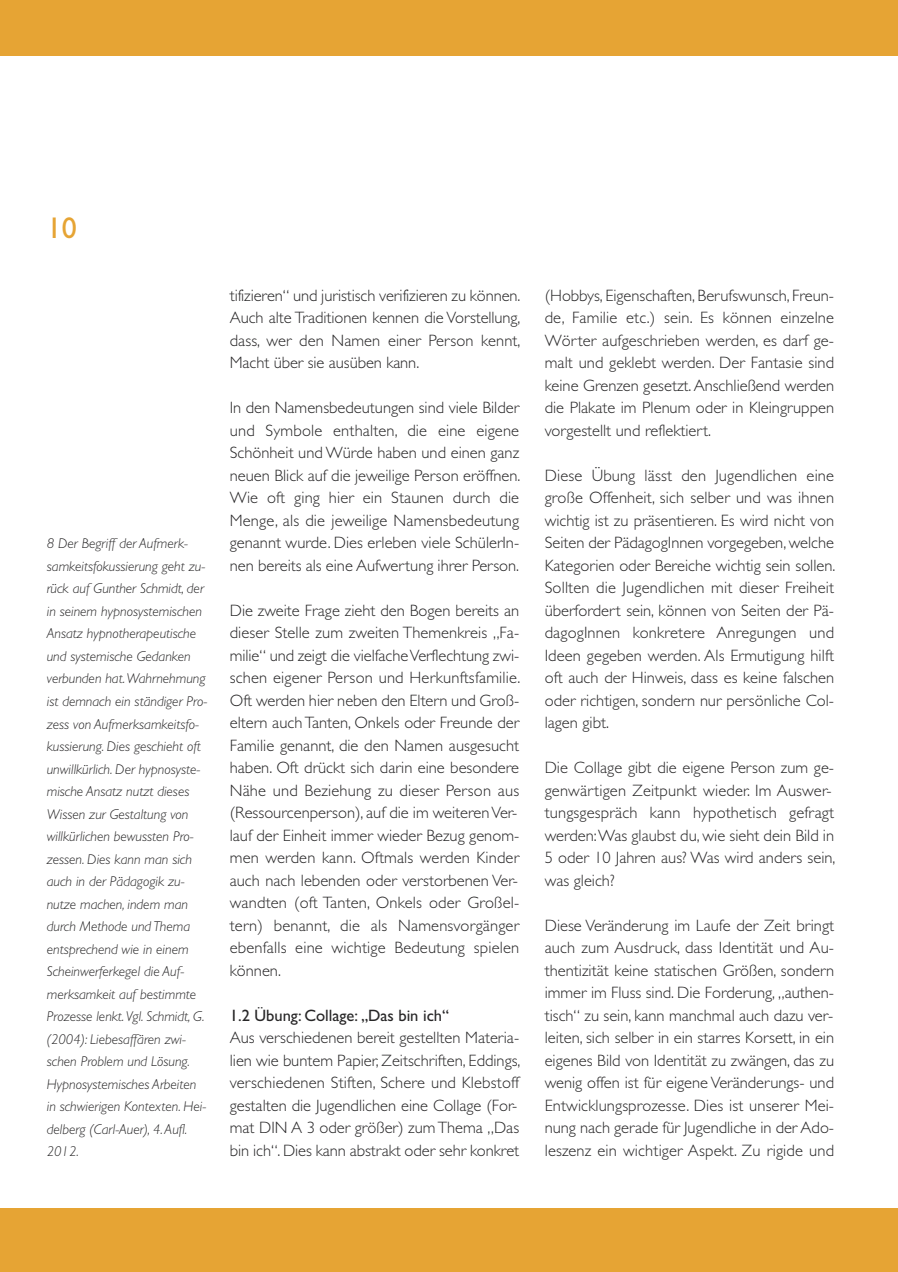
<style>
.page{position:relative;width:898px;height:1272px;background:#fff}
.page>*{position:absolute;margin:0;border:0;box-sizing:border-box;transform-origin:0 0}
.t1{font:30px "Gill Sans";color:#e6a434}
.t2{font:300 16.5px/22.5px "Gill Sans";color:#272627;text-align:justify}
.t3{font:16.5px "Gill Sans";color:#272627}
.t4{font:italic 300 14.25px/22.5px "Gill Sans";color:#272627}
</style>
<div class="page">
<div style="left:0;top:1208px;width:897px;height:63px;background:#e6a434"></div>
<div style="left:0;top:0;width:897px;height:55px;background:#e6a434"></div>
<h1 class="t1" style="left:47px;top:217px;width:31px">10</h1>
<p class="t4" style="left:47px;top:533px;width:162px">8 Der Begriff der Aufmerk&shy;samkeitsfokussierung geht zu&shy;rück auf Gunther Schmidt, der in seinem hypnosystemischen<br>Ansatz hypnotherapeutische und systemische Gedanken verbunden hat.Wahrnehmung ist demnach ein ständiger Pro&shy;zess von Aufmerksamkeitsfo&shy;kussierung. Dies geschieht oft unwillkürlich. Der hypnosyste&shy;mische Ansatz nutzt dieses<br>Wissen zur Gestaltung von willkürlichen bewussten Pro&shy;zessen. Dies kann man sich auch in der Pädagogik zu&shy;nutze machen, indem man durch Methode und Thema entsprechend wie in einem<br>Scheinwerferkegel die Auf&shy;merksamkeit auf bestimmte<br>Prozesse lenkt.Vgl. Schmidt, G. (2004): Liebesaffären zwi&shy;schen Problem und Lösung.<br>Hypnosystemisches Arbeiten in schwierigen Kontexten. Hei&shy;delberg (Carl-Auer), 4.Aufl.<br>2012.</p>
<p class="t2" style="left:230px;top:285px;width:292px">tifizieren“ und juristisch verifizieren zu können.<br>Auch alte Traditionen kennen die Vorstellung, dass, wer den Namen einer Person kennt, Macht über sie ausüben kann.</p>
<p class="t2" style="left:230px;top:398px;width:292px">In den Namensbedeutungen sind viele Bilder und Symbole enthalten, die eine eigene Schönheit und Würde haben und einen ganz neuen Blick auf die jeweilige Person eröffnen.<br>Wie oft ging hier ein Staunen durch die Menge, als die jeweilige Namensbedeutung genannt wurde. Dies erleben viele SchülerIn&shy;nen bereits als eine Aufwertung ihrer Person.</p>
<p class="t2" style="left:230px;top:600px;width:292px;text-align:left">Die zweite Frage zieht den Bogen bereits an dieser Stelle zum zweiten Themenkreis „Fa&shy;milie“ und zeigt die vielfacheVerflechtung zwi&shy;schen eigener Person und Herkunftsfamilie.<br>Oft werden hier neben den Eltern und Groß&shy;eltern auchTanten, Onkels oder Freunde der Familie genannt, die den Namen ausgesucht haben. Oft drückt sich darin eine besondere Nähe und Beziehung zu dieser Person aus (Ressourcenperson), auf die im weiterenVer&shy;lauf der Einheit immer wieder Bezug genom&shy;men werden kann. Oftmals werden Kinder auch nach lebenden oder verstorbenen Ver&shy;wandten (oft Tanten, Onkels oder Großel&shy;tern) benannt, die als Namensvorgänger ebenfalls eine wichtige Bedeutung spielen können.</p>
<p class="t3" style="left:230px;top:1009px;width:221px">1.2 Übung: Collage: „Das bin ich“</p>
<p class="t2" style="left:230px;top:1028px;width:292px;text-align:left">Aus verschiedenen bereit gestellten Materia&shy;lien wie buntem Papier, Zeitschriften, Eddings, verschiedenen Stiften, Schere und Klebstoff gestalten die Jugendlichen eine Collage (For&shy;mat DIN A 3 oder größer) zumThema „Das bin ich“. Dies kann abstrakt oder sehr konkret</p>
<p class="t2" style="left:544px;top:285px;width:291px">(Hobbys, Eigenschaften, Berufswunsch, Freun&shy;de, Familie etc.) sein. Es können einzelne Wörter aufgeschrieben werden, es darf ge&shy;malt und geklebt werden. Der Fantasie sind keine Grenzen gesetzt.Anschließend werden die Plakate im Plenum oder in Kleingruppen vorgestellt und reflektiert.</p>
<p class="t2" style="left:544px;top:465px;width:292px">Diese Übung lässt den Jugendlichen eine große Offenheit, sich selber und was ihnen wichtig ist zu präsentieren. Es wird nicht von Seiten der PädagogInnen vorgegeben, welche Kategorien oder Bereiche wichtig sein sollen.<br>Sollten die Jugendlichen mit dieser Freiheit überfordert sein, können von Seiten der Pä&shy;dagogInnen konkretere Anregungen und Ideen gegeben werden. Als Ermutigung hilft oft auch der Hinweis, dass es keine falschen oder richtigen, sondern nur persönliche Col&shy;lagen gibt.</p>
<p class="t2" style="left:544px;top:758px;width:292px;text-align:left">Die Collage gibt die eigene Person zum ge&shy;genwärtigen Zeitpunkt wieder. Im Auswer&shy;tungsgespräch kann hypothetisch gefragt werden:Was glaubst du, wie sieht dein Bild in 5 oder 10 Jahren aus? Was wird anders sein, was gleich?</p>
<p class="t2" style="left:544px;top:915px;width:291px">Diese Veränderung im Laufe der Zeit bringt auch zum Ausdruck, dass Identität und Au&shy;thentizität keine statischen Größen, sondern immer im Fluss sind. Die Forderung, „authen&shy;tisch“ zu sein, kann manchmal auch dazu ver&shy;leiten, sich selber in ein starres Korsett, in ein eigenes Bild von Identität zu zwängen, das zu wenig offen ist für eigene Veränderungs- und Entwicklungsprozesse. Dies ist unserer Mei&shy;nung nach gerade für Jugendliche in der Ado&shy;leszenz ein wichtiger Aspekt. Zu rigide und</p>
</div>
